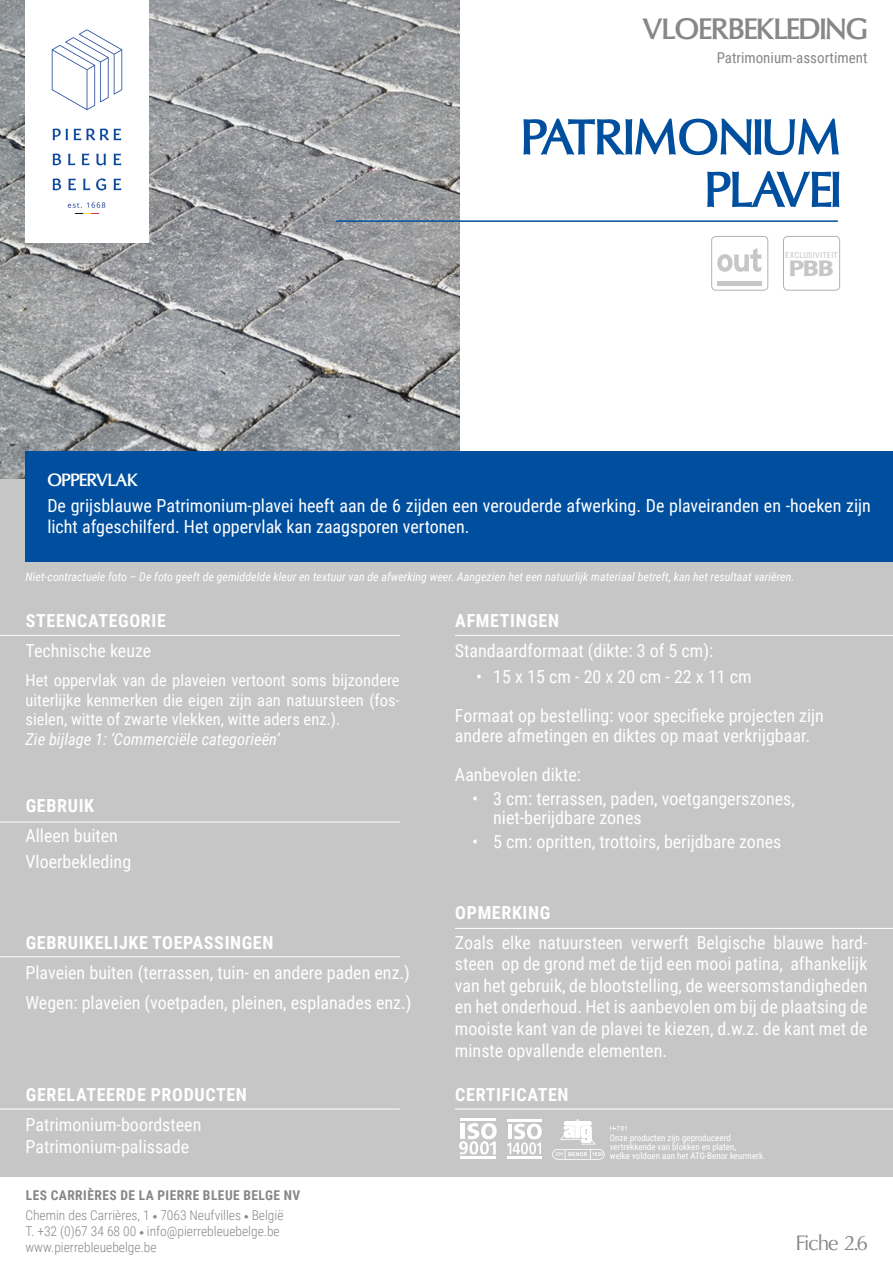
<style>
.page{position:relative;width:893px;height:1263px;background:#fff}
.page>*{position:absolute;margin:0;border:0;box-sizing:border-box;transform-origin:0 0}
.t1{font:700 51px/52.5px "Oregon LDO";color:#004f9f;text-align:right}
.t2{font:700 30px "Oregon LDO";color:#878787}
.t3{font:900 22.5px "Oregon LDO Ultra";color:#c6c6c6;scale:1.28 1}
.t4{font:21px "Oregon LDO";color:#878787}
.t5{font:18px/21.6px "Roboto Condensed";color:#fff}
.t6{font:700 18px "Roboto Condensed";letter-spacing:.035em;color:#fff}
.t7{font:700 18px "Oregon LDO";color:#fff}
.t8{font:16.5px/19.8px "Roboto Condensed";color:#fff;text-align:justify}
.t9{font:italic 16.5px "Roboto Condensed";color:#fff}
.t10{font:15px "Roboto Condensed";color:#878787}
.t11{font:300 13.5px/20.1px "Roboto Condensed";color:#878787}
.t12{font:italic 12px "Roboto Condensed";color:#fff}
.t13{font:9px/9px "Roboto Condensed";color:#fff}
.t14{font:8.25px "Roboto Condensed";letter-spacing:.035em;color:#c6c6c6}
.s1{font-weight:700}
</style>
<div class="page">
<div style="left:0;top:467px;width:893px;height:710px;background:#c6c6c6"></div>
<img style="left:0;top:0;width:459px;height:478px">
<div style="left:26px;top:451px;width:867px;height:110px;background:#004f9f"></div>
<svg style="left:459px;top:1123px;width:38px;height:31px"></svg>
<hr style="left:460px;top:1119px;width:36px;height:2px;background:#fff">
<hr style="left:460px;top:1156px;width:36px;height:3px;background:#fff">
<hr style="left:507px;top:1119px;width:35px;height:2px;background:#fff">
<hr style="left:507px;top:1156px;width:34px;height:3px;background:#fff">
<svg style="left:507px;top:1124px;width:35px;height:30px"></svg>
<hr style="left:455px;top:1109px;width:438px;height:1px;background:#fff">
<hr style="left:336px;top:220px;width:502px;height:2px;background:#004f9f">
<hr style="left:0;top:635px;width:400px;height:1px;background:#fff">
<hr style="left:0;top:822px;width:400px;height:1px;background:#fff">
<hr style="left:0;top:956px;width:400px;height:1px;background:#fff">
<hr style="left:455px;top:635px;width:438px;height:1px;background:#fff">
<hr style="left:455px;top:928px;width:438px;height:1px;background:#fff">
<hr style="left:0;top:1109px;width:400px;height:1px;background:#fff">
<svg style="left:712px;top:236px;width:55px;height:54px"></svg>
<div style="left:711px;top:236px;width:57px;height:54px;border:1px solid #b3b2b2;border-radius:4px"></div>
<svg style="left:552px;top:1119px;width:74px;height:41px"></svg>
<div style="left:26px;top:0;width:123px;height:242px;background:#fff"></div>
<img style="left:51px;top:29px;width:72px;height:185px">
<div style="left:783px;top:236px;width:57px;height:54px;border:1px solid #b3b2b2;border-radius:4px"></div>
<h2 class="t2" style="left:643px;top:12px;width:226px">VLOERBEKLEDING</h2>
<p class="t10" style="left:717px;top:47px;width:152px">Patrimonium-assortiment</p>
<h1 class="t1" style="left:522px;top:112px;width:320px">PATRIMONIUM<br>PLAVEI</h1>
<p class="t14" style="left:785px;top:249px;width:54px">EXCLUSIVITEIT</p>
<p class="t3" style="left:789px;top:256px;width:36px">PBB</p>
<p class="t7" style="left:47px;top:470px;width:92px">OPPERVLAK</p>
<p class="t5" style="left:47px;top:494px;width:825px">De grijsblauwe Patrimonium-plavei heeft aan de 6 zijden een verouderde afwerking. De plaveiranden en -hoeken zijn licht afgeschilferd. Het oppervlak kan zaagsporen vertonen.</p>
<p class="t12" style="left:26px;top:569px;width:770px">Niet-contractuele foto – De foto geeft de gemiddelde kleur en textuur van de afwerking weer. Aangezien het een natuurlijk materiaal betreft, kan het resultaat variëren.</p>
<p class="t6" style="left:26px;top:608px;width:142px">STEENCATEGORIE</p>
<p class="t5" style="left:26px;top:639px;width:127px">Technische keuze</p>
<p class="t8" style="left:26px;top:669px;width:376px">Het oppervlak van de plaveien vertoont soms bijzondere uiterlijke kenmerken die eigen zijn aan natuursteen (fos&shy;sielen, witte of zwarte vlekken, witte aders enz.).</p>
<p class="t9" style="left:26px;top:728px;width:256px">Zie bijlage 1: ‘Commerciële categorieën’</p>
<p class="t6" style="left:26px;top:793px;width:70px">GEBRUIK</p>
<p class="t5" style="left:26px;top:822px;width:107px;line-height:25.8px">Alleen buiten<br>Vloerbekleding</p>
<p class="t6" style="left:26px;top:930px;width:249px">GEBRUIKELIJKE TOEPASSINGEN</p>
<p class="t5" style="left:26px;top:957px;width:388px;line-height:30.2px">Plaveien buiten (terrassen, tuin- en andere paden enz.)<br>Wegen: plaveien (voetpaden, pleinen, esplanades enz.)</p>
<p class="t6" style="left:26px;top:1082px;width:223px">GERELATEERDE PRODUCTEN</p>
<p class="t5" style="left:26px;top:1113px;width:177px">Patrimonium-boordsteen<br>Patrimonium-palissade</p>
<p class="t11" style="left:26px;top:1185px;width:276px"><span class="s1">LES CARRIÈRES DE LA PIERRE BLEUE BELGE NV<br></span>Chemin des Carrières, 1 ● 7063 Neufvilles ● België</p>
<p class="t11" style="left:26px;top:1223px;width:256px;line-height:15.9px">T. +32 (0)67 34 68 00 ● info@pierrebleuebelge.be www.pierrebleuebelge.be</p>
<p class="t6" style="left:455px;top:608px;width:105px">AFMETINGEN</p>
<p class="t5" style="left:455px;top:639px;width:260px">Standaardformaat (dikte: 3 of 5 cm):</p>
<p class="t5" style="left:455px;top:657px;width:370px;line-height:39px;text-indent:21px">• 15 x 15 cm - 20 x 20 cm - 22 x 11 cm<br>Formaat op bestelling: voor specifieke projecten zijn</p>
<p class="t5" style="left:455px;top:715px;width:357px;line-height:39.3px">andere afmetingen en diktes op maat verkrijgbaar.<br>Aanbevolen dikte:</p>
<p class="t5" style="left:493px;top:788px;width:303px;line-height:19.5px;text-indent:-21px">• 3 cm: terrassen, paden, voetgangerszones, niet-berijdbare zones</p>
<p class="t5" style="left:472px;top:830px;width:311px">• 5 cm: opritten, trottoirs, berijdbare zones</p>
<p class="t6" style="left:455px;top:899px;width:96px">OPMERKING</p>
<p class="t5" style="left:455px;top:931px;width:414px;text-align:justify">Zoals elke natuursteen verwerft Belgische blauwe hard&shy;steen op de grond met de tijd een mooi patina, afhankelijk van het gebruik, de blootstelling, de weersomstandigheden en het onderhoud. Het is aanbevolen om bij de plaatsing de mooiste kant van de plavei te kiezen, d.w.z. de kant met de minste opvallende elementen.</p>
<p class="t6" style="left:455px;top:1082px;width:115px">CERTIFICATEN</p>
<p class="t13" style="left:610px;top:1133px;width:157px">Onze producten zijn geproduceerd vertrekkende van blokken en platen,<br>welke voldoen aan het ATG-Benor keurmerk.</p>
<p class="t4" style="left:796px;top:1231px;width:72px">Fiche 2.6</p>
</div>
